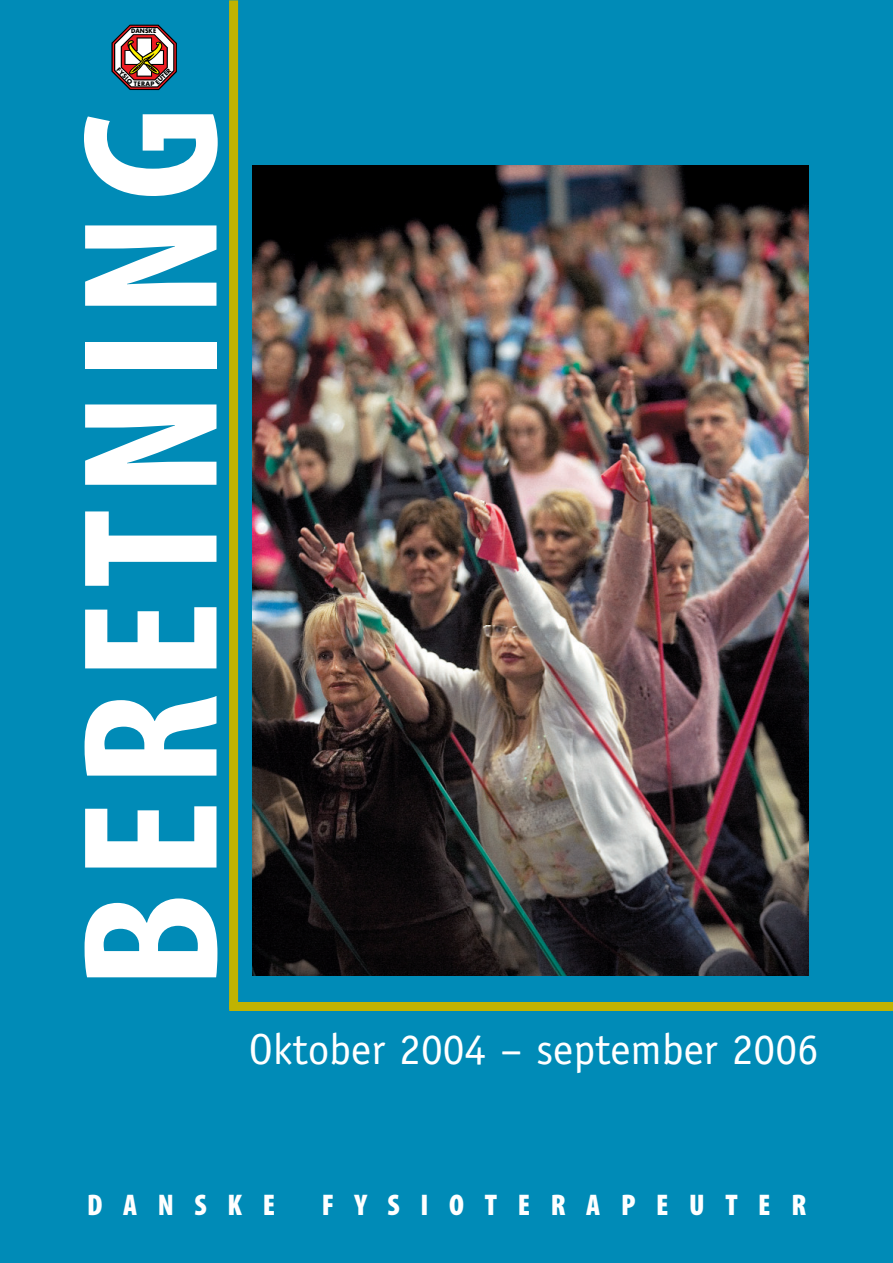
<style>
.page{position:relative;width:893px;height:1263px;background:#fff}
.page>*{position:absolute;margin:0;border:0;box-sizing:border-box;transform-origin:0 0}
.t1{font:194.85px "Myriad MM 700 300";letter-spacing:.065em;color:#fff}
.t2{font:43.5px "Officina Sans";color:#fff}
.t3{font:30px "Myriad MM 830 300";letter-spacing:.69em;color:#fff}
.t4{font:700 6px "Futura";letter-spacing:.04em;color:#000}
.t5{font:700 6px "Futura";letter-spacing:.04em;color:#000;scale:.95 1}
</style>
<div class="page">
<div style="left:0;top:0;width:892px;height:1263px;background:#008bb7"></div>
<svg style="left:111px;top:25px;width:66px;height:65px;background:#938280"></svg>
<img style="left:252px;top:166px;width:556px;height:809px">
<div style="left:229px;top:0;width:9px;height:1009px;background:#c0b301"></div>
<div style="left:229px;top:1002px;width:663px;height:9px;background:#c0b301"></div>
<p class="t5" style="left:131px;top:28px;width:28px">DANSKE</p>
<p class="t4" style="left:120px;top:67px;width:21px;rotate:46deg">FYSIO</p>
<p class="t4" style="left:134px;top:81px;width:22px">TERAP</p>
<p class="t4" style="left:155px;top:81px;width:21px;rotate:-45deg">EUTER</p>
<h1 class="t1" style="left:82px;top:989px;width:884px;rotate:-90deg">BERETNING</h1>
<p class="t2" style="left:249px;top:1032px;width:571px">Oktober 2004 – september 2006</p>
<p class="t3" style="left:87px;top:1195px;width:189px">DANSKE</p>
<p class="t3" style="left:322px;top:1195px;width:486px">FYSIOTERAPEUTER</p>
</div>
